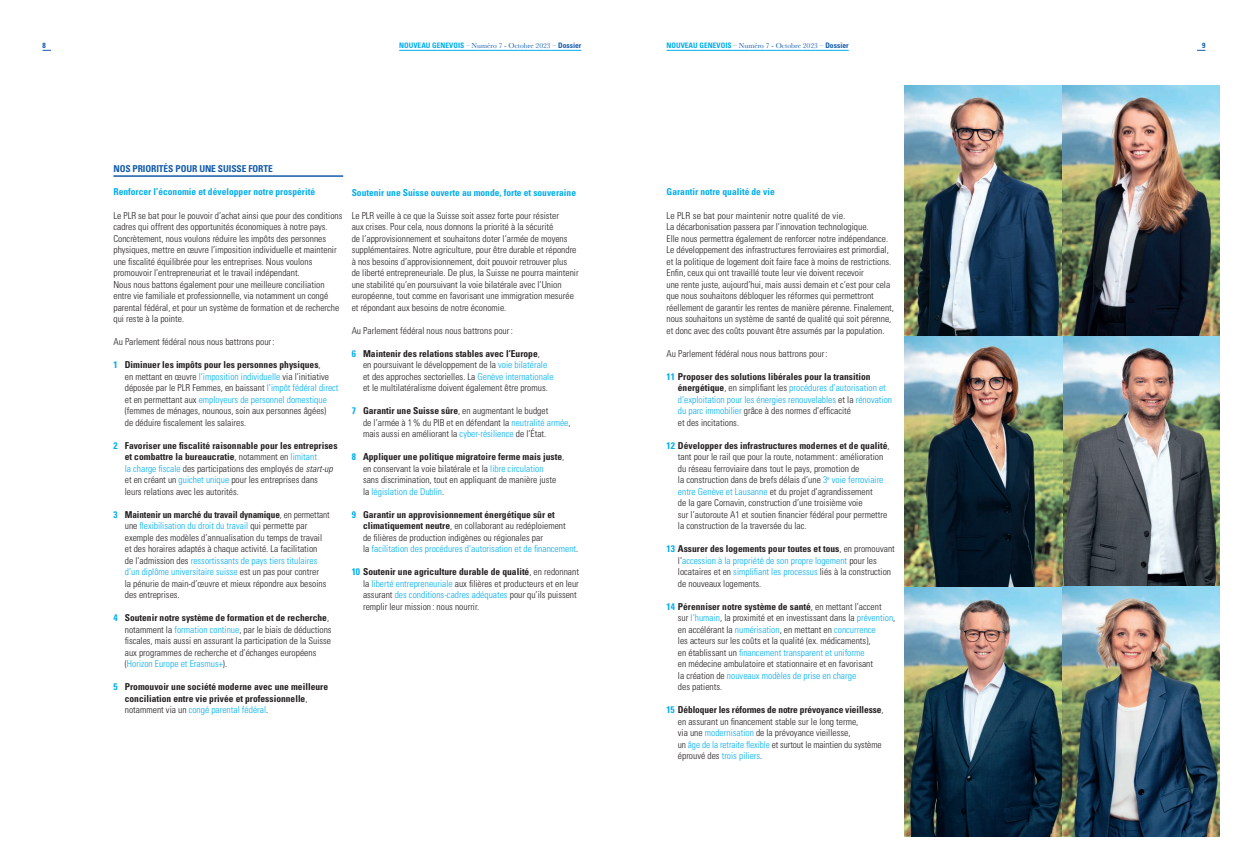
<style>
.page{position:relative;width:1248px;height:865px;background:#fff}
.page>*{position:absolute;margin:0;border:0;box-sizing:border-box;transform-origin:0 0}
.t1{font:300 condensed 9.5px/11.5px "Univers LT Std";color:#231f20}
.t2{font:300 condensed 9.5px/11.5px "Univers LT Std";color:#00aeef}
.t3{font:700 condensed 9.5px/11.5px "Univers LT Std";color:#231f20}
.t4{font:700 condensed 9.5px "Univers LT Std";color:#00aeef}
.t5{font:700 condensed 9.5px "Univers LT Std";letter-spacing:-.01em;color:#135cab}
.t6{font:7.5px "Baskerville";color:#135cab}
.t7{font:700 condensed 7.5px "Univers LT Std";color:#135cab}
.s1{font-family:"Univers LT Std";font-weight:700;font-stretch:condensed;color:#00aeef}
.s2{font-family:"Univers LT Std";font-weight:700;font-stretch:condensed}
.s3{font-weight:700;color:#00aeef}
.s4{font-weight:700}
.s5{color:#00aeef}
.s6{font-style:italic}
.s7{font-weight:300}
.s8{font-weight:300;color:#00aeef}
.s9{font-weight:700;color:#231f20}
.s10{color:#231f20}
</style>
<div class="page">
<hr style="left:113px;top:175px;width:230px;height:2px;background:#135cab">
<img style="left:904px;top:85px;width:315px;height:751px">
<hr style="left:666px;top:50px;width:182px;height:1px;background:#00aeef">
<hr style="left:399px;top:50px;width:182px;height:1px;background:#00aeef">
<p class="t7" style="left:43px;top:41px;width:5px">8</p>
<p class="t6" style="left:399px;top:41px;width:184px"><span class="s1">NOUVEAU GENEVOIS</span> – Numéro 7 - Octobre 2023 – <span class="s2">Dossier</span></p>
<p class="t6" style="left:666px;top:41px;width:184px"><span class="s1">NOUVEAU GENEVOIS</span> – Numéro 7 - Octobre 2023 – <span class="s2">Dossier</span></p>
<p class="t7" style="left:1201px;top:41px;width:5px">9</p>
<p class="t5" style="left:113px;top:163px;width:161px">NOS PRIORITÉS POUR UNE SUISSE FORTE</p>
<p class="t4" style="left:113px;top:186px;width:203px">Renforcer l’économie et développer notre prospérité</p>
<p class="t1" style="left:113px;top:209px;width:230px">Le PLR se bat pour le pouvoir d’achat ainsi que pour des conditions cadres qui offrent des opportunités économiques à notre pays.<br>Concrètement, nous voulons réduire les impôts des personnes physiques, mettre en œuvre l’imposition individuelle et maintenir une fiscalité équilibrée pour les entreprises. Nous voulons promouvoir l’entrepreneuriat et le travail indépendant.<br>Nous nous battons également pour une meilleure conciliation entre vie familiale et professionnelle, via notamment un congé parental fédéral, et pour un système de formation et de recherche qui reste à la pointe.</p>
<p class="t1" style="left:113px;top:336px;width:163px">Au Parlement fédéral nous nous battrons pour:</p>
<p class="t1" style="left:125px;top:359px;width:215px;text-indent:-11px"><span class="s3">1</span> <span class="s4">Diminuer les impôts pour les personnes physiques</span>,<br>en mettant en œuvre <span class="s5">l’imposition individuelle</span> via l’initiative déposée par le PLR Femmes, en baissant <span class="s5">l’impôt fédéral direct </span>et en permettant aux <span class="s5">employeurs de personnel domestique </span>(femmes de ménages, nounous, soin aux personnes âgées)<br>de déduire fiscalement les salaires.</p>
<p class="t1" style="left:125px;top:439px;width:214px;text-indent:-11px"><span class="s3">2</span> <span class="s4">Favoriser une fiscalité raisonnable pour les entreprises et combattre la bureaucratie</span>, notamment en <span class="s5">limitant<br>la charge fiscale</span> des participations des employés de <span class="s6">start-up </span>et en créant un <span class="s5">guichet unique</span> pour les entreprises dans<br>leurs relations avec les autorités.</p>
<p class="t1" style="left:125px;top:508px;width:206px;text-indent:-11px"><span class="s3">3</span> <span class="s4">Maintenir un marché du travail dynamique</span>, en permettant une <span class="s5">flexibilisation du droit du travail</span> qui permette par exemple des modèles d’annualisation du temps de travail et des horaires adaptés à chaque activité. La facilitation<br>de l’admission des <span class="s5">ressortissants de pays tiers titulaires d’un diplôme universitaire suisse</span> est un pas pour contrer<br>la pénurie de main-d’œuvre et mieux répondre aux besoins des entreprises.</p>
<p class="t1" style="left:125px;top:612px;width:208px;text-indent:-11px"><span class="s3">4</span> <span class="s4">Soutenir notre système de formation et de recherche</span>, notamment la <span class="s5">formation continue</span>, par le biais de déductions fiscales, mais aussi en assurant la participation de la Suisse aux programmes de recherche et d’échanges européens (<span class="s5">Horizon Europe et Erasmus+</span>).</p>
<p class="t3" style="left:125px;top:681px;width:205px;text-indent:-11px"><span class="s5">5</span> Promouvoir une société moderne avec une meilleure conciliation entre vie privée et professionnelle<span class="s7">, notamment via un</span> <span class="s8">congé parental fédéral</span><span class="s7">.</span></p>
<p class="t4" style="left:351px;top:186px;width:226px">Soutenir une Suisse ouverte au monde, forte et souveraine</p>
<p class="t1" style="left:351px;top:209px;width:228px">Le PLR veille à ce que la Suisse soit assez forte pour résister<br>aux crises. Pour cela, nous donnons la priorité à la sécurité<br>de l’approvisionnement et souhaitons doter l’armée de moyens supplémentaires. Notre agriculture, pour être durable et répondre à nos besoins d’approvisionnement, doit pouvoir retrouver plus<br>de liberté entrepreneuriale. De plus, la Suisse ne pourra maintenir une stabilité qu’en poursuivant la voie bilatérale avec l’Union européenne, tout comme en favorisant une immigration mesurée et répondant aux besoins de notre économie.</p>
<p class="t1" style="left:351px;top:324px;width:163px">Au Parlement fédéral nous nous battrons pour:</p>
<p class="t1" style="left:363px;top:347px;width:192px;text-indent:-11px"><span class="s3">6</span> <span class="s4">Maintenir des relations stables avec l’Europe</span>,<br>en poursuivant le développement de la <span class="s5">voie bilatérale </span>et des approches sectorielles. La <span class="s5">Genève internationale </span>et le multilatéralisme doivent également être promus.</p>
<p class="t1" style="left:363px;top:405px;width:209px;text-indent:-11px"><span class="s3">7</span> <span class="s4">Garantir une Suisse sûre</span>, en augmentant le budget<br>de l’armée à 1% du PIB et en défendant la <span class="s5">neutralité armée</span>, mais aussi en améliorant la <span class="s5">cyber-résilience</span> de l’État.</p>
<p class="t1" style="left:363px;top:451px;width:203px;text-indent:-11px"><span class="s3">8</span> <span class="s4">Appliquer une politique migratoire ferme mais juste</span>, en conservant la voie bilatérale et la <span class="s5">libre circulation<br></span>sans discrimination, tout en appliquant de manière juste la <span class="s5">législation de Dublin</span>.</p>
<p class="t1" style="left:363px;top:508px;width:217px;text-indent:-11px"><span class="s3">9</span> <span class="s4">Garantir un approvisionnement énergétique sûr et climatiquement neutre</span>, en collaborant au redéploiement<br>de filières de production indigènes ou régionales par<br>la <span class="s5">facilitation des procédures d’autorisation et de financement</span>.</p>
<p class="t1" style="left:363px;top:566px;width:217px;text-indent:-11px"><span class="s3">10</span> <span class="s4">Soutenir une agriculture durable de qualité</span>, en redonnant la <span class="s5">liberté entrepreneuriale</span> aux filières et producteurs et en leur assurant <span class="s5">des conditions-cadres adéquates</span> pour qu’ils puissent remplir leur mission : nous nourrir.</p>
<p class="t4" style="left:666px;top:186px;width:110px">Garantir notre qualité de vie</p>
<p class="t1" style="left:666px;top:209px;width:229px">Le PLR se bat pour maintenir notre qualité de vie.<br>La décarbonisation passera par l’innovation technologique.<br>Elle nous permettra également de renforcer notre indépendance.<br>Le développement des infrastructures ferroviaires est primordial, et la politique de logement doit faire face à moins de restrictions.<br>Enfin, ceux qui ont travaillé toute leur vie doivent recevoir<br>une rente juste, aujourd’hui, mais aussi demain et c’est pour cela que nous souhaitons débloquer les réformes qui permettront réellement de garantir les rentes de manière pérenne. Finalement, nous souhaitons un système de santé de qualité qui soit pérenne, et donc avec des coûts pouvant être assumés par la population.</p>
<p class="t1" style="left:666px;top:347px;width:163px">Au Parlement fédéral nous nous battrons pour:</p>
<p class="t2" style="left:677px;top:370px;width:216px;text-indent:-11px"><span class="s4">11</span> <span class="s9">Proposer des solutions libérales pour la transition énergétique</span><span class="s10">, en simplifiant les</span> procédures d’autorisation et d’exploitation pour les énergies renouvelables <span class="s10">et la</span> rénovation du parc immobilier <span class="s10">grâce à des normes d’efficacité<br>et des incitations.</span></p>
<p class="t1" style="left:677px;top:439px;width:213px;text-indent:-11px"><span class="s3">12</span> <span class="s4">Développer des infrastructures modernes et de qualité</span>, tant pour le rail que pour la route, notamment: amélioration du réseau ferroviaire dans tout le pays, promotion de<br>la construction dans de brefs délais d’une <span class="s5">3</span><sup>e</sup> <span class="s5">voie ferroviaire entre Genève et Lausanne</span> et du projet d’agrandissement<br>de la gare Cornavin, construction d’une troisième voie<br>sur l’autoroute A1 et soutien financier fédéral pour permettre la construction de la traversée du lac.</p>
<p class="t1" style="left:677px;top:543px;width:218px;text-indent:-11px"><span class="s3">13</span> <span class="s4">Assurer des logements pour toutes et tous</span>, en promouvant l’<span class="s5">accession à la propriété de son propre logement</span> pour les locataires et en <span class="s5">simplifiant les processus</span> liés à la construction de nouveaux logements.</p>
<p class="t1" style="left:677px;top:600px;width:219px;text-indent:-11px"><span class="s3">14</span> <span class="s4">Pérenniser notre système de santé</span>, en mettant l’accent<br>sur <span class="s5">l’humain</span>, la proximité et en investissant dans la <span class="s5">prévention</span>, en accélérant la <span class="s5">numérisation</span>, en mettant en <span class="s5">concurrence<br></span>les acteurs sur les coûts et la qualité (ex. médicaments),<br>en établissant un <span class="s5">financement transparent et uniforme<br></span>en médecine ambulatoire et stationnaire et en favorisant<br>la création de <span class="s5">nouveaux modèles de prise en charge<br></span>des patients.</p>
<p class="t1" style="left:677px;top:704px;width:207px;text-indent:-11px"><span class="s3">15</span> <span class="s4">Débloquer les réformes de notre prévoyance vieillesse</span>, en assurant un financement stable sur le long terme,<br>via une <span class="s5">modernisation</span> de la prévoyance vieillesse,<br>un <span class="s5">âge de la retraite flexible</span> et surtout le maintien du système éprouvé des <span class="s5">trois piliers</span>.</p>
</div>
